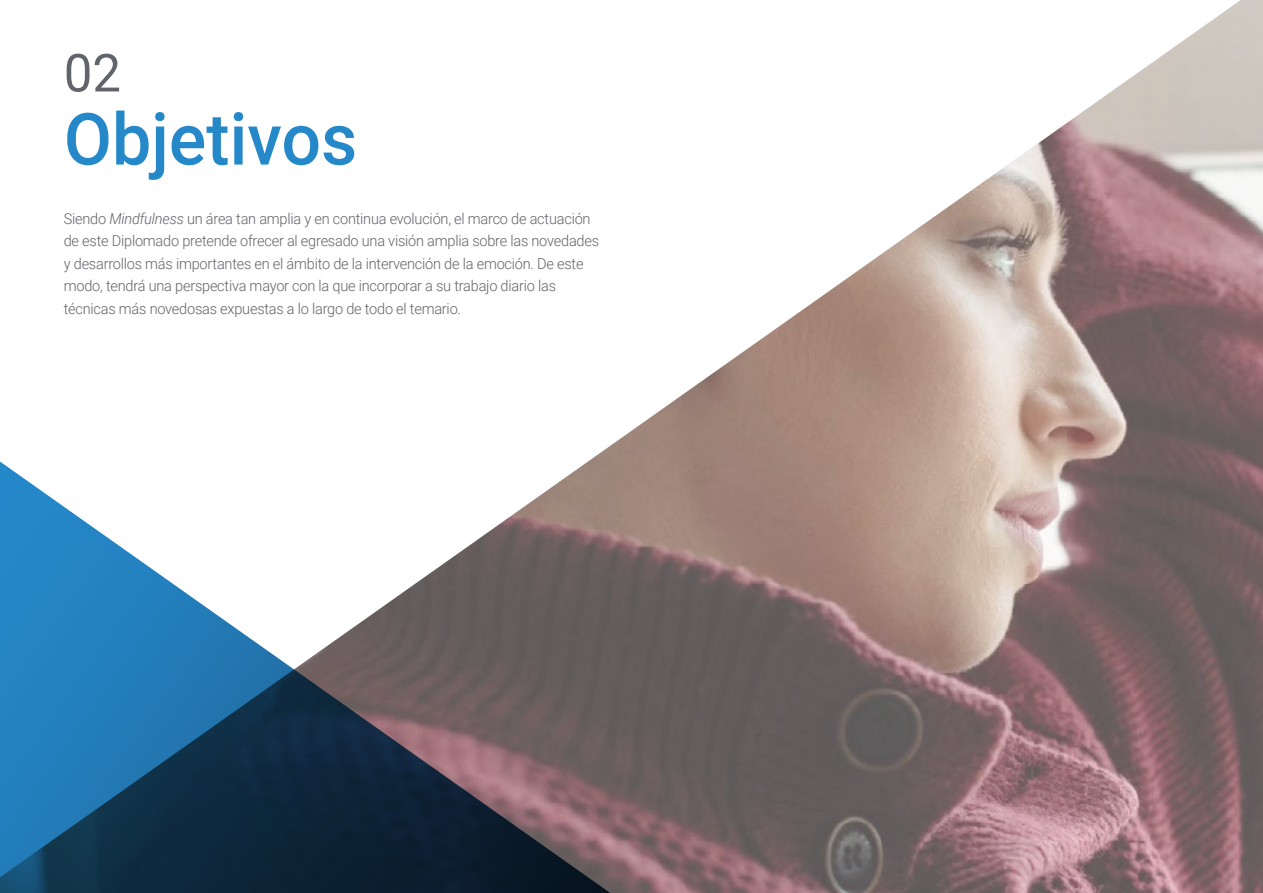
<style>
.page{position:relative;width:1263px;height:893px;background:#fff}
.page>*{position:absolute;margin:0;border:0;box-sizing:border-box;transform-origin:0 0}
.t1{font:500 72px "Roboto";color:#2488c9}
.t2{font:52.5px "Roboto";color:#61646a}
.t3{font:300 15px/22.5px "Roboto";letter-spacing:-.015em;color:#61646a}
.s1{font-style:italic}
</style>
<div class="page">
<img style="left:610px;top:0;width:653px;height:893px">
<svg style="left:0;top:446px;width:640px;height:447px"></svg>
<h2 class="t2" style="left:64px;top:36px;width:59px">02</h2>
<h1 class="t1" style="left:64px;top:89px;width:295px">Objetivos</h1>
<p class="t3" style="left:64px;top:207px;width:537px">Siendo <span class="s1">Mindfulness</span> un área tan amplia y en continua evolución, el marco de actuación de este Diplomado pretende ofrecer al egresado una visión amplia sobre las novedades y desarrollos más importantes en el ámbito de la intervención de la emoción. De este modo, tendrá una perspectiva mayor con la que incorporar a su trabajo diario las técnicas más novedosas expuestas a lo largo de todo el temario.</p>
</div>
